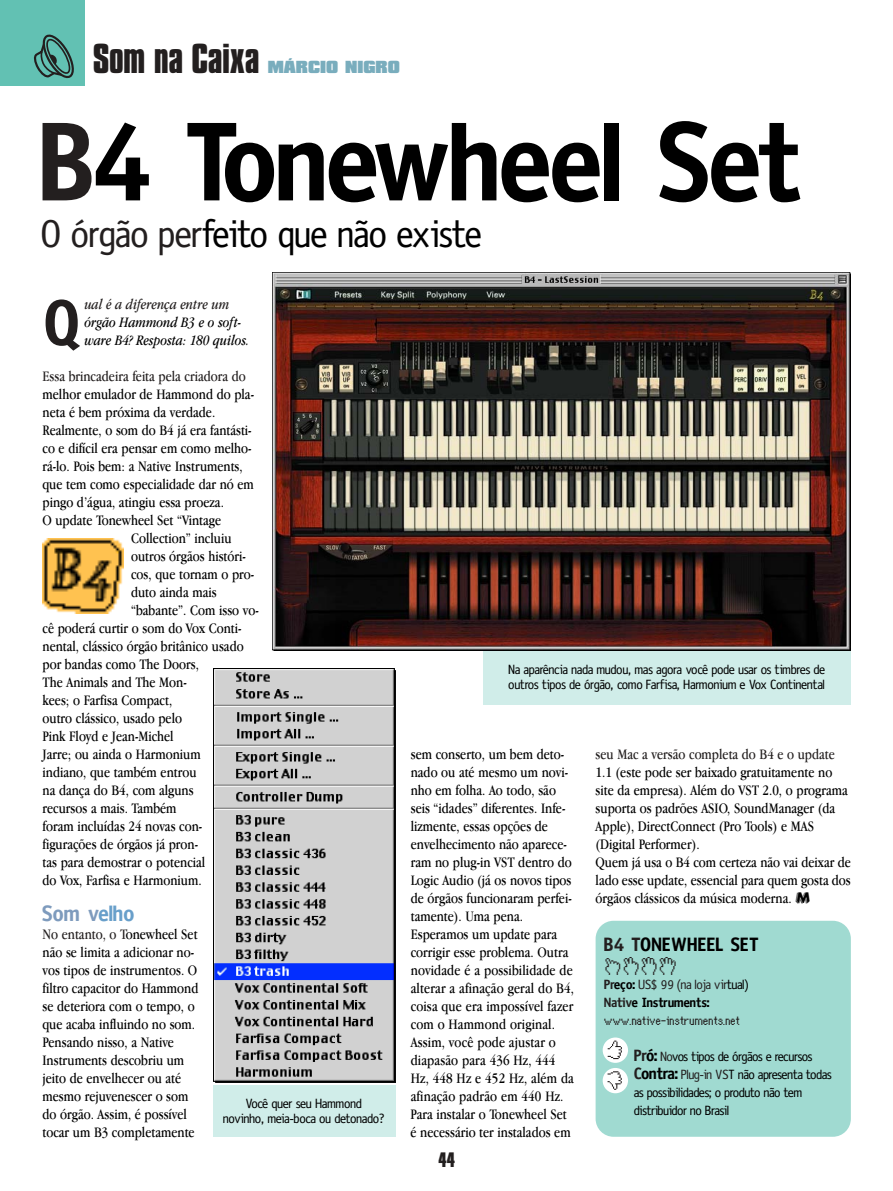
<style>
.page{position:relative;width:893px;height:1191px;background:#fff}
.page>*{position:absolute;margin:0;border:0;box-sizing:border-box;transform-origin:0 0}
.t1{font:700 113.1px "Obscena";letter-spacing:-.02em;color:#000}
.t2{font:700 64.5px "Oficina Serifada";color:#231f1f}
.t3{font:39px "Obscena";color:#000}
.t4{font:700 36px "Compacta BT";letter-spacing:-.015em;color:#231f1f}
.t5{font:27px "Macmania Garamond Normal";color:#231f1f}
.t6{font:700 22.5px "Obscena";color:#7e9bbd}
.t7{font:700 19.5px "Obscena";letter-spacing:.015em;color:#000}
.t8{font:700 18px "Compacta BT";color:#231f1f}
.t9{font:15px/18px "Macmania Garamond Normal";color:#000}
.t10{font:15px "Macmania Garamond Normal";color:#231f1f}
.t11{font:italic 15px/18px "Macmania Garamond Normal";color:#000}
.t12{font:italic 15px "Macmania Garamond Normal";color:#231f1f}
.t13{font:900 15px "Compacta BT";color:#79adbd}
.t14{font:13.5px/18px "Obscena";letter-spacing:-.01em;color:#000}
.t15{font:700 13.5px/18px "Obscena";letter-spacing:-.01em;color:#000}
.t16{font:13.5px "Genoveva";color:#231f1f}
.s1{color:#231f1f}
.s2{color:#689fca}
.s3{font-weight:400;color:#231f1f}
.s4{font-weight:400}
.s5{font-weight:700;font-size:16.5px;color:#231f1f}
.s6{font-weight:700;font-size:16.5px}
</style>
<div class="page">
<div style="left:0;top:0;width:85px;height:86px;background:#62c1b3"></div>
<svg style="left:34px;top:34px;width:40px;height:45px"></svg>
<div style="left:595px;top:921px;width:255px;height:216px;background:#a0dad1;border-radius:18px"></div>
<div style="left:602px;top:1068px;width:26px;height:25px;background:#fff;border-radius:50%"></div>
<svg style="left:607px;top:1071px;width:14px;height:19px"></svg>
<div style="left:602px;top:1038px;width:26px;height:25px;background:#fff;border-radius:50%"></div>
<svg style="left:607px;top:1041px;width:15px;height:18px"></svg>
<img style="left:272px;top:273px;width:578px;height:378px">
<img style="left:43px;top:538px;width:81px;height:76px">
<div style="left:483px;top:651px;width:367px;height:54px;background:#d0ede9"></div>
<img style="left:213px;top:669px;width:182px;height:414px">
<div style="left:213px;top:1085px;width:182px;height:52px;background:#d0ede9"></div>
<h3 class="t4" style="left:93px;top:43px;width:168px">SOM NA CAIXA</h3>
<p class="t13" style="left:268px;top:60px;width:133px">MÁRCIO NIGRO</p>
<h1 class="t1" style="left:43px;top:123px;width:764px"><span class="s1">B</span>4 Tonewheel Set</h1>
<h3 class="t3" style="left:43px;top:220px;width:442px"><span class="s1">O órgão per</span>feito que não existe</h3>
<h2 class="t2" style="left:43px;top:299px;width:40px">Q</h2>
<p class="t12" style="left:84px;top:298px;width:146px">ual é a diferença entre um</p>
<p class="t11" style="left:84px;top:314px;width:167px">órgão Hammond B3 e o soft&shy;ware B4? Resposta: 180 quilos.</p>
<p class="t10" style="left:43px;top:370px;width:205px">Essa brincadeira feita pela criadora do</p>
<p class="t9" style="left:43px;top:386px;width:213px">melhor emulador de Hammond do pla-</p>
<p class="t9" style="left:43px;top:404px;width:174px">neta é bem próxima da verdade.</p>
<p class="t9" style="left:43px;top:422px;width:210px">Realmente, o som do B4 já era fantásti-</p>
<p class="t9" style="left:43px;top:440px;width:210px">co e difícil era pensar em como melho-</p>
<p class="t9" style="left:43px;top:458px;width:202px">rá-lo. Pois bem: a Native Instruments,</p>
<p class="t9" style="left:43px;top:476px;width:213px">que tem como especialidade dar nó em</p>
<p class="t9" style="left:43px;top:494px;width:183px">pingo d’água, atingiu essa proeza.</p>
<p class="t9" style="left:43px;top:512px;width:180px">O update Tonewheel Set “Vintage</p>
<p class="t9" style="left:131px;top:530px;width:102px">Collection” incluiu</p>
<p class="t9" style="left:131px;top:548px;width:116px">outros órgãos históri-</p>
<p class="t9" style="left:131px;top:566px;width:125px">cos, que tornam o pro-</p>
<p class="t9" style="left:131px;top:584px;width:87px">duto ainda mais</p>
<p class="t9" style="left:131px;top:602px;width:129px">“babante”. Com isso vo-</p>
<p class="t9" style="left:43px;top:620px;width:200px">cê poderá curtir o som do Vox Conti-</p>
<p class="t9" style="left:43px;top:638px;width:203px">nental, clássico órgão britânico usado</p>
<p class="t9" style="left:43px;top:656px;width:158px">por bandas como The Doors,</p>
<p class="t9" style="left:43px;top:674px;width:146px">The Animals and The Mon-</p>
<p class="t9" style="left:43px;top:692px;width:131px">kees; o Farfisa Compact,</p>
<p class="t9" style="left:43px;top:710px;width:141px">outro clássico, usado pelo</p>
<p class="t9" style="left:43px;top:728px;width:133px">Pink Floyd e Jean-Michel</p>
<p class="t9" style="left:43px;top:746px;width:160px">Jarre; ou ainda o Harmonium</p>
<p class="t9" style="left:43px;top:764px;width:155px">indiano, que também entrou</p>
<p class="t9" style="left:43px;top:782px;width:153px">na dança do B4, com alguns</p>
<p class="t9" style="left:43px;top:800px;width:136px">recursos a mais. Também</p>
<p class="t9" style="left:43px;top:818px;width:161px">foram incluídas 24 novas con-</p>
<p class="t9" style="left:43px;top:836px;width:157px">figurações de órgãos já pron-</p>
<p class="t9" style="left:43px;top:854px;width:164px">tas para demostrar o potencial</p>
<p class="t9" style="left:43px;top:872px;width:161px">do Vox, Farfisa e Harmonium.</p>
<h3 class="t6" style="left:43px;top:905px;width:94px">Som v<span class="s2">elho</span></h3>
<p class="t9" style="left:43px;top:926px;width:157px"><span class="s1">No entanto, o T</span>onewheel Set não se limita a adicionar no&shy;vos tipos de instrumentos. O filtro capacitor do Hammond se deteriora com o tempo, o que acaba influindo no som.<br>Pensando nisso, a Native<br>Instruments descobriu um jeito de envelhecer ou até mesmo rejuvenescer o som do órgão. Assim, é possível tocar um B3 completamente</p>
<p class="t14" style="left:224px;top:1097px;width:162px;line-height:15px;text-align:center">Você quer seu Hammond<br>novinho, meia-boca ou detonado?</p>
<p class="t14" style="left:508px;top:664px;width:318px;line-height:15px">Na aparência nada mudou, mas agora você pode usar os timbres de outros tipos de órgão, como Farfisa, Harmonium e Vox Continental</p>
<p class="t9" style="left:410px;top:746px;width:165px">sem conserto, um bem deto&shy;nado ou até mesmo um novi&shy;nho em folha. Ao todo, são seis “idades” diferentes. Infe&shy;lizmente, essas opções de envelhecimento não aparece&shy;ram no plug-in VST dentro do<br>Logic Audio (já os novos tipos de órgãos funcionaram perfei&shy;tamente). Uma pena.<br>Esperamos um update para corrigir esse problema. Outra novidade é a possibilidade de alterar a afinação geral do B4, coisa que era impossível fazer com o Hammond original.<br>Assim, você pode ajustar o diapasão para 436 Hz, 444<br>Hz, 448 Hz e 452 Hz, além da afinação padrão em 440 Hz.<br>Para instalar o Tonewheel Set é necessário ter instalados em</p>
<p class="t8" style="left:438px;top:1151px;width:18px">44</p>
<p class="t10" style="left:595px;top:748px;width:241px">seu Mac a versão completa do B4 e o update</p>
<p class="t9" style="left:595px;top:764px;width:257px">1.1 (este pode ser baixado gratuitamente no site da empresa). Além do VST 2.0, o programa suporta os padrões ASIO, SoundManager (da Apple), DirectConnect (Pro Tools) e MAS (Digital Performer).<br>Quem já usa o B4 com certeza não vai deixar de lado esse update, essencial para quem gosta dos órgãos clássicos da música moderna. µ</p>
<h3 class="t7" style="left:604px;top:937px;width:156px"><span class="s1">B4 T</span>ONEWHEEL SET</h3>
<h3 class="t5" style="left:604px;top:956px;width:75px">¡™£¢</h3>
<p class="t15" style="left:604px;top:977px;width:146px"><span class="s1">Pr</span>eço: <span class="s3">US$ 99 (na loja vir</span><span class="s4">tual)<br></span><span class="s1">Nativ</span>e Instruments:</p>
<p class="t16" style="left:604px;top:1013px;width:137px">www.native-instruments.net</p>
<p class="t14" style="left:634px;top:1049px;width:199px"><span class="s5">Pr</span><span class="s6">ó:</span> <span class="s1">No</span>vos tipos de órgãos e recursos <span class="s5">C</span><span class="s6">ontra:</span> <span class="s1">Plug-in VS</span>T não apresenta todas as possibilidades; o produto não tem distribuidor no Brasil</p>
</div>
